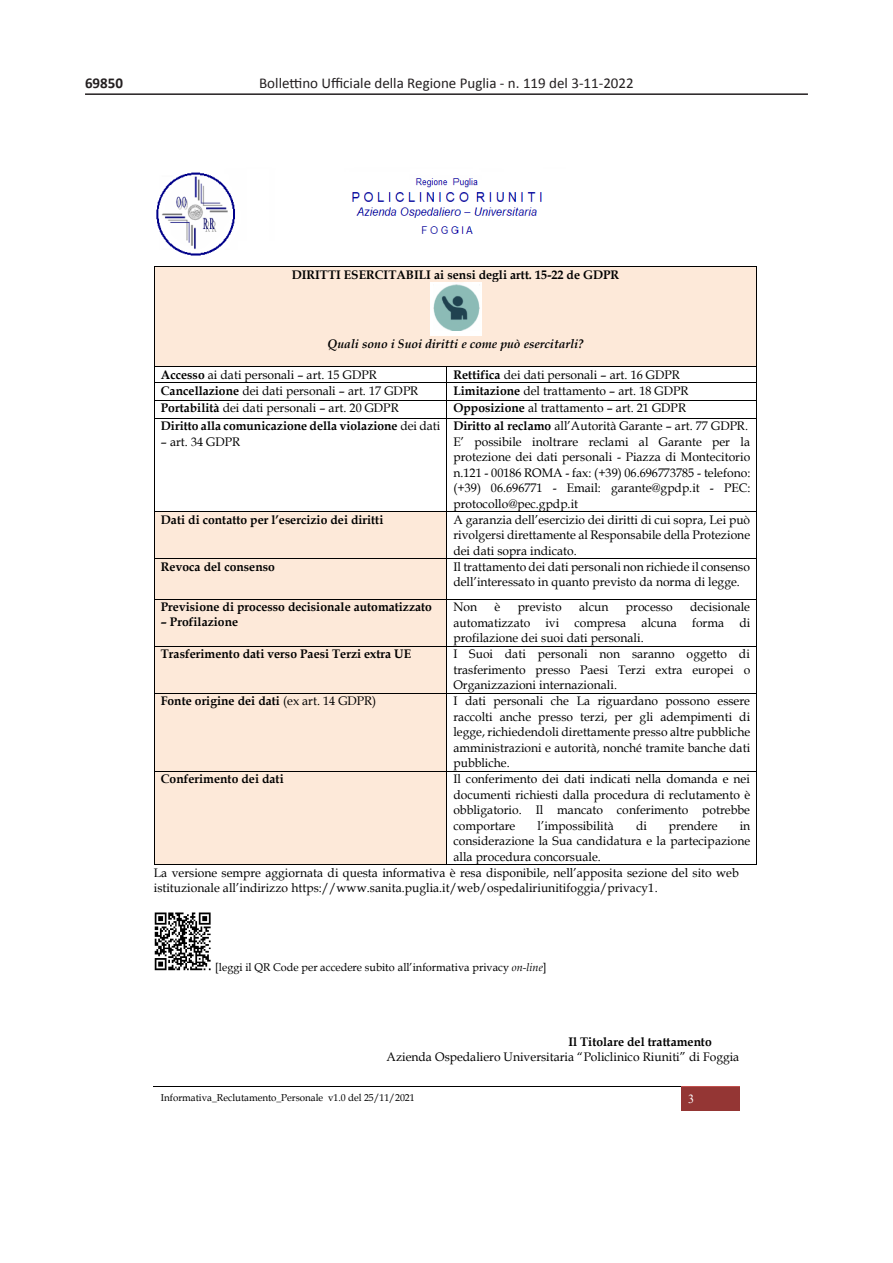
<style>
.page{position:relative;width:893px;height:1263px;background:#fff}
.page>*{position:absolute;margin:0;border:0;box-sizing:border-box;transform-origin:0 0}
.t1{font:15px "Calibri";color:#231f20}
.t2{font:700 15px "Calibri";color:#231f20}
.t3{font:12.45px/15.5px "Book Antiqua";color:#000;text-align:justify}
.t4{font:700 12.45px "Book Antiqua";color:#000}
.t5{font:italic 700 12.45px "Book Antiqua";color:#000}
.t6{font:12.45px "Times New Roman";color:#fff}
.t7{font:11.25px "Book Antiqua";color:#000}
.t8{font:10.05px "Book Antiqua";color:#000}
.s1{font-weight:700}
.s2{font-weight:400}
.s3{font-style:italic}
</style>
<div class="page">
<hr style="left:85px;top:93px;width:723px;height:2px;background:#231f20">
<div style="left:681px;top:1087px;width:59px;height:23px;background:#943634"></div>
<hr style="left:154px;top:1086px;width:527px;height:1px;background:#000">
<hr style="left:681px;top:1086px;width:59px;height:1px;background:#c0504d">
<img style="left:156px;top:172px;width:386px;height:84px">
<div style="left:155px;top:267px;width:602px;height:99px;background:#fde9d9"></div>
<hr style="left:154px;top:266px;width:603px;height:1px;background:#000">
<hr style="left:154px;top:267px;width:1px;height:99px;background:#000">
<hr style="left:757px;top:267px;width:1px;height:99px;background:#000">
<hr style="left:154px;top:366px;width:292px;height:1px;background:#000">
<hr style="left:447px;top:366px;width:310px;height:1px;background:#000">
<hr style="left:154px;top:382px;width:292px;height:1px;background:#000">
<hr style="left:447px;top:382px;width:310px;height:1px;background:#000">
<hr style="left:154px;top:400px;width:292px;height:1px;background:#000">
<hr style="left:447px;top:400px;width:310px;height:1px;background:#000">
<svg style="left:154px;top:367px;width:1px;height:51px"></svg>
<hr style="left:154px;top:418px;width:292px;height:1px;background:#000">
<svg style="left:446px;top:366px;width:1px;height:52px"></svg>
<hr style="left:447px;top:418px;width:310px;height:1px;background:#000">
<hr style="left:154px;top:418px;width:1px;height:93px;background:#000">
<hr style="left:446px;top:418px;width:1px;height:93px;background:#000">
<hr style="left:757px;top:418px;width:1px;height:93px;background:#000">
<div style="left:155px;top:512px;width:292px;height:46px;background:#fde9d9"></div>
<hr style="left:154px;top:511px;width:292px;height:1px;background:#000">
<hr style="left:447px;top:511px;width:310px;height:1px;background:#000">
<hr style="left:154px;top:512px;width:1px;height:46px;background:#000">
<hr style="left:446px;top:512px;width:1px;height:46px;background:#000">
<hr style="left:757px;top:512px;width:1px;height:46px;background:#000">
<div style="left:155px;top:559px;width:292px;height:40px;background:#fde9d9"></div>
<hr style="left:154px;top:558px;width:292px;height:1px;background:#000">
<hr style="left:447px;top:558px;width:310px;height:1px;background:#000">
<hr style="left:154px;top:559px;width:1px;height:40px;background:#000">
<hr style="left:446px;top:559px;width:1px;height:40px;background:#000">
<hr style="left:757px;top:559px;width:1px;height:40px;background:#000">
<div style="left:155px;top:599px;width:292px;height:47px;background:#fde9d9"></div>
<hr style="left:154px;top:599px;width:292px;height:1px;background:#000">
<hr style="left:447px;top:599px;width:310px;height:1px;background:#000">
<hr style="left:154px;top:599px;width:1px;height:47px;background:#000">
<hr style="left:446px;top:599px;width:1px;height:47px;background:#000">
<hr style="left:757px;top:599px;width:1px;height:47px;background:#000">
<div style="left:155px;top:646px;width:292px;height:47px;background:#fde9d9"></div>
<hr style="left:154px;top:646px;width:292px;height:1px;background:#000">
<hr style="left:447px;top:646px;width:310px;height:1px;background:#000">
<hr style="left:154px;top:646px;width:1px;height:47px;background:#000">
<hr style="left:446px;top:646px;width:1px;height:47px;background:#000">
<hr style="left:757px;top:646px;width:1px;height:47px;background:#000">
<div style="left:155px;top:693px;width:292px;height:78px;background:#fde9d9"></div>
<hr style="left:154px;top:693px;width:292px;height:1px;background:#000">
<hr style="left:447px;top:693px;width:310px;height:1px;background:#000">
<hr style="left:154px;top:693px;width:1px;height:78px;background:#000">
<hr style="left:446px;top:693px;width:1px;height:78px;background:#000">
<hr style="left:757px;top:693px;width:1px;height:78px;background:#000">
<div style="left:155px;top:771px;width:292px;height:93px;background:#fde9d9"></div>
<hr style="left:154px;top:771px;width:292px;height:1px;background:#000">
<hr style="left:447px;top:771px;width:310px;height:1px;background:#000">
<hr style="left:154px;top:771px;width:1px;height:93px;background:#000">
<hr style="left:154px;top:864px;width:292px;height:1px;background:#000">
<hr style="left:446px;top:771px;width:1px;height:93px;background:#000">
<hr style="left:447px;top:864px;width:310px;height:1px;background:#000">
<hr style="left:757px;top:771px;width:1px;height:93px;background:#000">
<img style="left:430px;top:282px;width:51px;height:54px">
<img style="left:154px;top:912px;width:57px;height:59px">
<p class="t2" style="left:85px;top:72px;width:40px">69850</p>
<p class="t1" style="left:259px;top:74px;width:376px">Bollettino Ufficiale della Regione Puglia - n. 119 del 3-11-2022</p>
<p class="t4" style="left:292px;top:266px;width:329px">DIRITTI ESERCITABILI ai sensi degli artt. 15-22 de GDPR</p>
<p class="t5" style="left:327px;top:335px;width:258px">Quali sono i Suoi diritti e come può esercitarli?</p>
<p class="t3" style="left:161px;top:366px;width:217px"><span class="s1">Accesso</span> ai dati personali – art. 15 GDPR</p>
<p class="t3" style="left:453px;top:366px;width:228px"><span class="s1">Rettifica</span> dei dati personali – art. 16 GDPR</p>
<p class="t3" style="left:161px;top:383px;width:259px"><span class="s1">Cancellazione</span> dei dati personali – art. 17 GDPR</p>
<p class="t3" style="left:453px;top:383px;width:237px"><span class="s1">Limitazione</span> del trattamento – art. 18 GDPR</p>
<p class="t3" style="left:161px;top:400px;width:239px"><span class="s1">Portabilità</span> dei dati personali – art. 20 GDPR</p>
<p class="t3" style="left:453px;top:400px;width:234px"><span class="s1">Opposizione</span> al trattamento – art. 21 GDPR</p>
<p class="t4" style="left:161px;top:418px;width:281px">Diritto alla comunicazione della violazione <span class="s2">dei dati</span></p>
<p class="t3" style="left:161px;top:433px;width:81px">– art. 34 GDPR</p>
<p class="t3" style="left:453px;top:418px;width:299px;text-align:left"><span class="s1">Diritto al reclamo</span> all’Autorità Garante – art. 77 GDPR.<br>E’ possibile inoltrare reclami al Garante per la protezione dei dati personali - Piazza di Montecitorio n.121 - 00186 ROMA - fax: (+39) 06.696773785 - telefono: (+39) 06.696771 - Email: garante@gpdp.it - PEC: protocollo@pec.gpdp.it</p>
<p class="t4" style="left:161px;top:511px;width:224px">Dati di contatto per l’esercizio dei diritti</p>
<p class="t3" style="left:453px;top:512px;width:298px">A garanzia dell’esercizio dei diritti di cui sopra, Lei può rivolgersi direttamente al Responsabile della Protezione dei dati sopra indicato.</p>
<p class="t4" style="left:161px;top:558px;width:116px">Revoca del consenso</p>
<p class="t3" style="left:453px;top:559px;width:298px">Il trattamento dei dati personali non richiede il consenso dell’interessato in quanto previsto da norma di legge.</p>
<p class="t4" style="left:161px;top:598px;width:272px">Previsione di processo decisionale automatizzato</p>
<p class="t4" style="left:161px;top:613px;width:79px">– Profilazione</p>
<p class="t3" style="left:453px;top:599px;width:298px;text-indent:237px">decisionale automatizzato ivi compresa alcuna forma di profilazione dei suoi dati personali.</p>
<p class="t3" style="left:453px;top:599px;width:25px">Non</p>
<p class="t3" style="left:494px;top:599px;width:7px">è</p>
<p class="t3" style="left:518px;top:599px;width:46px">previsto</p>
<p class="t3" style="left:579px;top:599px;width:31px">alcun</p>
<p class="t3" style="left:626px;top:599px;width:48px">processo</p>
<p class="t4" style="left:161px;top:645px;width:252px">Trasferimento dati verso Paesi Terzi extra UE</p>
<p class="t3" style="left:453px;top:646px;width:298px">I Suoi dati personali non saranno oggetto di trasferimento presso Paesi Terzi extra europei o Organizzazioni internazionali.</p>
<p class="t4" style="left:161px;top:693px;width:217px">Fonte origine dei dati <span class="s2">(ex art. 14 GDPR)</span></p>
<p class="t3" style="left:453px;top:693px;width:298px">I dati personali che La riguardano possono essere raccolti anche presso terzi, per gli adempimenti di legge, richiedendoli direttamente presso altre pubbliche amministrazioni e autorità, nonché tramite banche dati pubbliche.</p>
<p class="t4" style="left:161px;top:770px;width:124px">Conferimento dei dati</p>
<p class="t3" style="left:453px;top:771px;width:298px">Il conferimento dei dati indicati nella domanda e nei documenti richiesti dalla procedura di reclutamento è obbligatorio. Il mancato conferimento potrebbe comportare</p>
<p class="t3" style="left:537px;top:818px;width:78px">l’impossibilità</p>
<p class="t3" style="left:636px;top:818px;width:12px">di</p>
<p class="t3" style="left:669px;top:818px;width:50px">prendere</p>
<p class="t3" style="left:740px;top:818px;width:12px">in</p>
<p class="t3" style="left:453px;top:833px;width:298px">considerazione la Sua candidatura e la partecipazione</p>
<p class="t3" style="left:453px;top:848px;width:149px">alla procedura concorsuale.</p>
<p class="t3" style="left:154px;top:864px;width:586px">La versione sempre aggiornata di questa informativa è resa disponibile, nell’apposita sezione del sito web</p>
<p class="t3" style="left:154px;top:880px;width:505px">istituzionale all’indirizzo https://www.sanita.puglia.it/web/ospedaliriunitifoggia/privacy1.</p>
<p class="t7" style="left:215px;top:959px;width:333px">[leggi il QR Code per accedere subito all’informativa privacy <span class="s3">on-line</span>]</p>
<p class="t4" style="left:568px;top:1033px;width:145px">Il Titolare del trattamento</p>
<p class="t3" style="left:387px;top:1049px;width:354px">Azienda Ospedaliero Universitaria “Policlinico Riuniti” di Foggia</p>
<p class="t8" style="left:161px;top:1091px;width:255px">Informativa_Reclutamento_Personale v1.0 del 25/11/2021</p>
<p class="t6" style="left:688px;top:1090px;width:8px">3</p>
</div>
